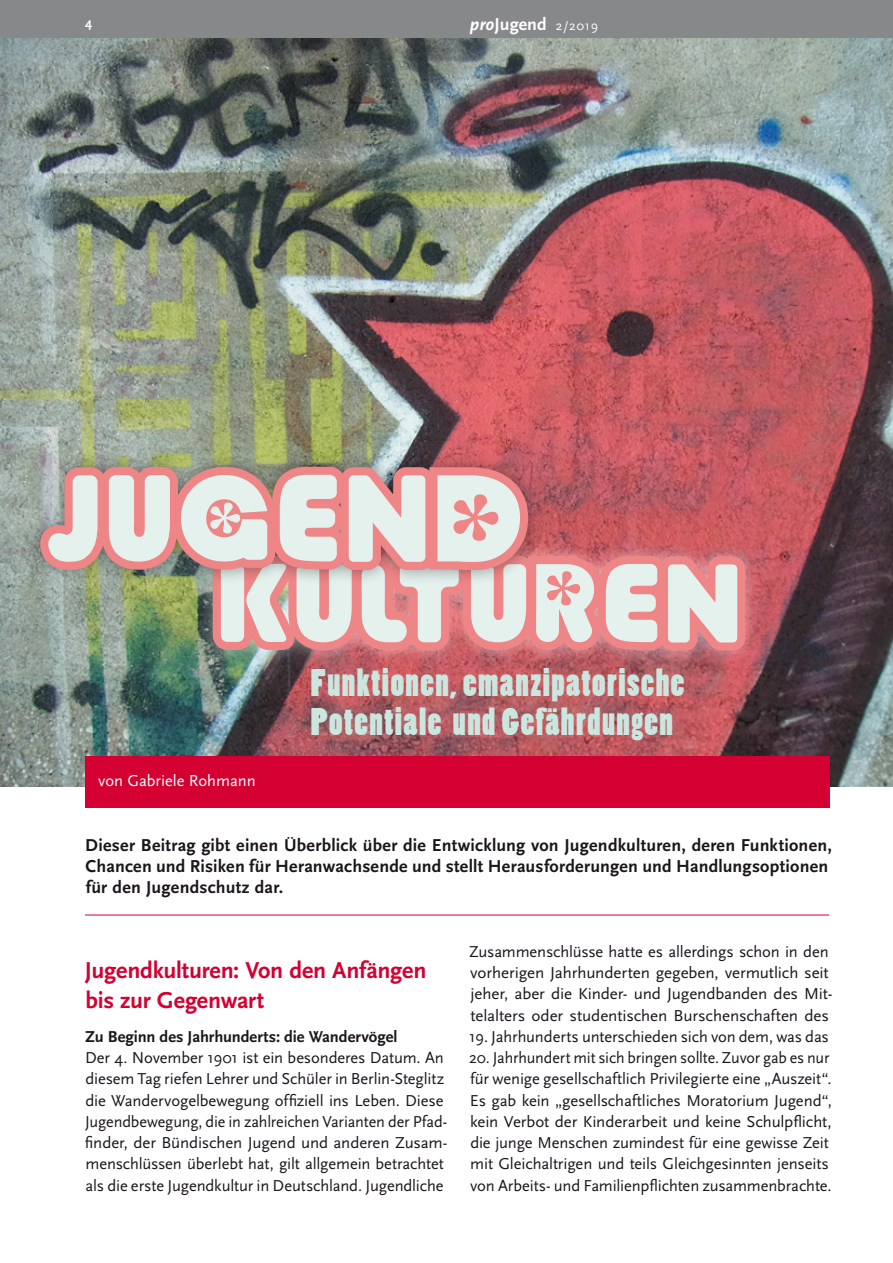
<style>
.page{position:relative;width:893px;height:1263px;background:#fff}
.page>*{position:absolute;margin:0;border:0;box-sizing:border-box;transform-origin:0 0}
.t1{font:700 108px "Flower";letter-spacing:.085em;color:#e4f1ed}
.t2{font:700 97.5px "Flower";letter-spacing:.085em;color:#e4f1ed}
.t3{font:36px/39px "Poplar Std";letter-spacing:.04em;color:#cbe6df}
.t4{font:700 24px/30.3px "Scala Sans";letter-spacing:-.01em;color:#d40032}
.t5{font:700 18px/21.3px "Scala Sans";letter-spacing:.01em;color:#1a171c}
.t6{font:700 18px "Scala Sans";color:#fff}
.t7{font:16.5px/21.3px "Scala Sans";letter-spacing:-.01em;color:#1a171c}
.t8{font:700 16.5px "Scala Sans";letter-spacing:-.005em;color:#1a171c}
.t9{font:16.5px "Scala Sans";color:#fff}
.t10{font:700 13.5px "Scala Sans";color:#fff}
.s1{font-style:italic}
.s2{font-family:"Scala Sans Caps";font-weight:400;font-size:13.5px}
</style>
<div class="page">
<div style="left:0;top:0;width:893px;height:38px;background:#87888a"></div>
<img style="left:0;top:38px;width:893px;height:749px">
<hr style="left:85px;top:914px;width:744px;height:2px;background:#d40032">
<div style="left:85px;top:757px;width:744px;height:51px;background:#d40032"></div>
<img style="left:26px;top:421px;width:733px;height:311px">
<p class="t10" style="left:85px;top:16px;width:9px">4</p>
<p class="t6" style="left:470px;top:15px;width:130px"><span class="s1">pro</span>Jugend <span class="s2">2/2019</span></p>
<h1 class="t1" style="left:47px;top:466px;width:476px">JUGEND</h1>
<h2 class="t2" style="left:220px;top:556px;width:519px">KULTUREN</h2>
<p class="t9" style="left:98px;top:772px;width:159px">von Gabriele Rohmann</p>
<h3 class="t3" style="left:311px;top:664px;width:375px">Funktionen, emanzipatorische<br>Potentiale und Gefährdungen</h3>
<p class="t5" style="left:85px;top:834px;width:748px">Dieser Beitrag gibt einen Überblick über die Entwicklung von Jugendkulturen, deren Funktionen,<br>Chancen und Risiken für Heranwachsende und stellt Herausforderungen und Handlungsoptionen für den Jugendschutz dar.</p>
<h3 class="t4" style="left:85px;top:956px;width:343px">Jugendkulturen: Von den Anfängen bis zur Gegenwart</h3>
<p class="t8" style="left:85px;top:1027px;width:314px">Zu Beginn des Jahrhunderts: die Wandervögel</p>
<p class="t7" style="left:85px;top:1047px;width:364px">Der 4. November 1901 ist ein besonderes Datum. An diesem Tag riefen Lehrer und Schüler in Berlin-Steglitz die Wandervogelbewegung offiziell ins Leben. Diese Jugendbewegung, die in zahlreichen Varianten der Pfad&shy;finder, der Bündischen Jugend und anderen Zusam&shy;menschlüssen überlebt hat, gilt allgemein betrachtet als die erste Jugendkultur in Deutschland. Jugendliche</p>
<p class="t7" style="left:469px;top:941px;width:365px">Zusammenschlüsse hatte es allerdings schon in den vorherigen Jahrhunderten gegeben, vermutlich seit jeher, aber die Kinder- und Jugendbanden des Mit&shy;telalters oder studentischen Burschenschaften des</p>
<p class="t7" style="left:469px;top:1026px;width:361px">19. Jahrhunderts unterschieden sich von dem, was das</p>
<p class="t7" style="left:469px;top:1047px;width:364px">20. Jahrhundert mit sich bringen sollte. Zuvor gab es nur für wenige gesellschaftlich Privilegierte eine „Auszeit“.<br>Es gab kein „gesellschaftliches Moratorium Jugend“, kein Verbot der Kinderarbeit und keine Schulpflicht, die junge Menschen zumindest für eine gewisse Zeit mit Gleichaltrigen und teils Gleichgesinnten jenseits von Arbeits- und Familienpflichten zusammenbrachte.</p>
</div>
